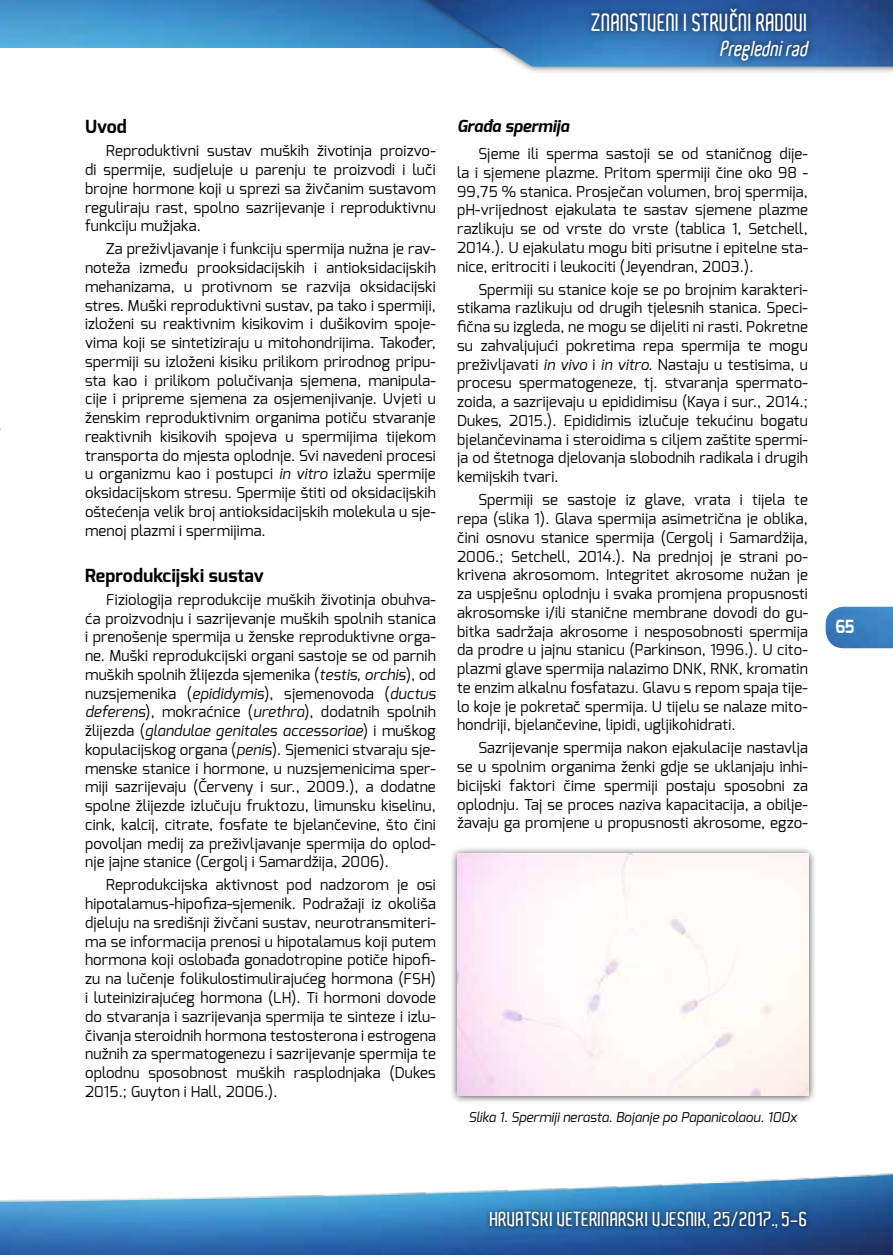
<style>
.page{position:relative;width:893px;height:1255px;background:#fff}
.page>*{position:absolute;margin:0;border:0;box-sizing:border-box;transform-origin:0 0}
.t1{font:600 24px "Aldo";color:#fff;scale:.9 1}
.t2{font:italic 600 21px "Aldo";color:#fff;scale:.9 1}
.t3{font:600 19.5px "Aldo";color:#fff}
.t4{font:700 18.15px "Exo";color:#fff;scale:.9 1}
.t5{font:700 18px "Exo";letter-spacing:.01em;color:#000}
.t6{font:italic 700 16.5px "Exo";color:#000}
.t7{font:15px/18.8px "Exo";letter-spacing:.01em;color:#000;text-align:justify}
.t8{font:italic 13.5px "Exo";color:#000}
.s1{font-family:"Libel Suit";font-weight:400;font-size:22.5px}
.s2{font-style:italic}
</style>
<div class="page">
<img style="left:0;top:0;width:388px;height:47px">
<div style="left:388px;top:0;width:505px;height:75px;background:#000;opacity:.75"></div>
<img style="left:395px;top:0;width:498px;height:66px">
<img style="left:0;top:1173px;width:893px;height:81px">
<img style="left:826px;top:606px;width:67px;height:42px">
<div style="left:486px;top:1207px;width:325px;height:25px;background:#000;opacity:.75"></div>
<div style="left:584px;top:1px;width:233px;height:67px;background:#000;opacity:.75"></div>
<div style="left:450px;top:845px;width:366px;height:258px;background:#000;opacity:.75"></div>
<img style="left:457px;top:854px;width:351px;height:241px">
<h1 class="t1" style="left:592px;top:9px;width:242px">ZNANSTVENI I STRU<span class="s1">Č</span>NI RADOVI</h1>
<h2 class="t2" style="left:720px;top:37px;width:104px">Preglednirad</h2>
<p class="t5" style="left:85px;top:115px;width:43px">Uvod</p>
<p class="t7" style="left:85px;top:141px;width:352px;text-indent:21px">Reproduktivni sustav muških životinja proizvo&shy;di spermije, sudjeluje u parenju te proizvodi i luči brojne hormone koji u sprezi sa živčanim sustavom reguliraju rast, spolno sazrijevanje i reproduktivnu funkciju mužjaka.</p>
<p class="t7" style="left:85px;top:239px;width:352px;text-indent:21px">Za preživljavanje i funkciju spermija nužna je rav&shy;noteža između prooksidacijskih i antioksidacijskih mehanizama, u protivnom se razvija oksidacijski stres. Muški reproduktivni sustav, pa tako i spermiji, izloženi su reaktivnim kisikovim i dušikovim spoje&shy;vima koji se sintetiziraju u mitohondrijima. Također, spermiji su izloženi kisiku prilikom prirodnog pripu&shy;sta kao i prilikom polučivanja sjemena, manipula&shy;cije i pripreme sjemena za osjemenjivanje. Uvjeti u ženskim reproduktivnim organima potiču stvaranje reaktivnih kisikovih spojeva u spermijima tijekom transporta do mjesta oplodnje. Svi navedeni procesi u organizmu kao i postupci <span class="s2">in vitro</span> izlažu spermije oksidacijskom stresu. Spermije štiti od oksidacijskih oštećenja velik broj antioksidacijskih molekula u sje&shy;menoj plazmi i spermijima.</p>
<p class="t5" style="left:85px;top:563px;width:180px">Reprodukcijski sustav</p>
<p class="t7" style="left:85px;top:590px;width:352px;text-indent:21px">Fiziologija reprodukcije muških životinja obuhva&shy;ća proizvodnju i sazrijevanje muških spolnih stanica i prenošenje spermija u ženske reproduktivne orga&shy;ne. Muški reprodukcijski organi sastoje se od parnih muških spolnih žlijezda sjemenika (<span class="s2">testis, orchis</span>), od nuzsjemenika (<span class="s2">epididymis</span>), sjemenovoda (<span class="s2">ductus deferens</span>), mokraćnice (<span class="s2">urethra</span>), dodatnih spolnih žlijezda (<span class="s2">glandulae genitales accessoriae</span>) i muškog kopulacijskog organa (<span class="s2">penis</span>). Sjemenici stvaraju sje&shy;menske stanice i hormone, u nuzsjemenicima sper&shy;miji sazrijevaju (Červeny i sur., 2009.), a dodatne spolne žlijezde izlučuju fruktozu, limunsku kiselinu, cink, kalcij, citrate, fosfate te bjelančevine, što čini povoljan medij za preživljavanje spermija do oplod&shy;nje jajne stanice (Cergolj i Samardžija, 2006).</p>
<p class="t7" style="left:85px;top:875px;width:352px;text-indent:21px">Reprodukcijska aktivnost pod nadzorom je osi hipotalamus-hipofiza-sjemenik. Podražaji iz okoliša djeluju na središnji živčani sustav, neurotransmiteri&shy;ma se informacija prenosi u hipotalamus koji putem hormona koji oslobađa gonadotropine potiče hipofi&shy;zu na lučenje folikulostimulirajućeg hormona (FSH) i luteinizirajućeg hormona (LH). Ti hormoni dovode do stvaranja i sazrijevanja spermija te sinteze i izlu&shy;čivanja steroidnih hormona testosterona i estrogena nužnih za spermatogenezu i sazrijevanje spermija te oplodnu sposobnost muških rasplodnjaka (Dukes 2015.; Guyton i Hall, 2006.).</p>
<p class="t6" style="left:457px;top:115px;width:113px">Građa spermija</p>
<p class="t7" style="left:457px;top:144px;width:352px;text-indent:21px">Sjeme ili sperma sastoji se od staničnog dije&shy;la i sjemene plazme. Pritom spermiji čine oko 98 - 99,75 % stanica. Prosječan volumen, broj spermija, pH-vrijednost ejakulata te sastav sjemene plazme razlikuju se od vrste do vrste (tablica 1, Setchell, 2014.). U ejakulatu mogu biti prisutne i epitelne sta&shy;nice, eritrociti i leukociti (Jeyendran, 2003.).</p>
<p class="t7" style="left:457px;top:280px;width:352px;text-indent:21px">Spermiji su stanice koje se po brojnim karakteri&shy;stikama razlikuju od drugih tjelesnih stanica. Speci&shy;fična su izgleda, ne mogu se dijeliti ni rasti. Pokretne su zahvaljujući pokretima repa spermija te mogu preživljavati <span class="s2">in vivo</span> i <span class="s2">in vitro.</span> Nastaju u testisima, u procesu spermatogeneze, tj. stvaranja spermato&shy;zoida, a sazrijevaju u epididimisu (Kaya i sur., 2014.; Dukes, 2015.). Epididimis izlučuje tekućinu bogatu bjelančevinama i steroidima s ciljem zaštite spermi&shy;ja od štetnoga djelovanja slobodnih radikala i drugih kemijskih tvari.</p>
<p class="t7" style="left:457px;top:490px;width:352px;text-indent:21px">Spermiji se sastoje iz glave, vrata i tijela te repa (slika 1). Glava spermija asimetrična je oblika, čini osnovu stanice spermija (Cergolj i Samardžija, 2006.; Setchell, 2014.). Na prednjoj je strani po&shy;krivena akrosomom. Integritet akrosome nužan je za uspješnu oplodnju i svaka promjena propusnosti akrosomske i/ili stanične membrane dovodi do gu&shy;bitka sadržaja akrosome i nesposobnosti spermija da prodre u jajnu stanicu (Parkinson, 1996.). U cito&shy;plazmi glave spermija nalazimo DNK, RNK, kromatin te enzim alkalnu fosfatazu. Glavu s repom spaja tije&shy;lo koje je pokretač spermija. U tijelu se nalaze mito&shy;hondriji, bjelančevine, lipidi, ugljikohidrati.</p>
<p class="t7" style="left:457px;top:738px;width:352px;text-indent:21px">Sazrijevanje spermija nakon ejakulacije nastavlja se u spolnim organima ženki gdje se uklanjaju inhi&shy;bicijski faktori čime spermiji postaju sposobni za oplodnju. Taj se proces naziva kapacitacija, a obilje&shy;žavaju ga promjene u propusnosti akrosome, egzo-</p>
<p class="t8" style="left:468px;top:1108px;width:330px">Slika 1. Spermiji nerasta. Bojanje po Papanicolaou. 100x</p>
<p class="t4" style="left:835px;top:614px;width:23px">65</p>
<h3 class="t3" style="left:490px;top:1207px;width:319px">HRVATSKI VETERINARSKI VJESNIK, 25/2017., 5-6</h3>
</div>
